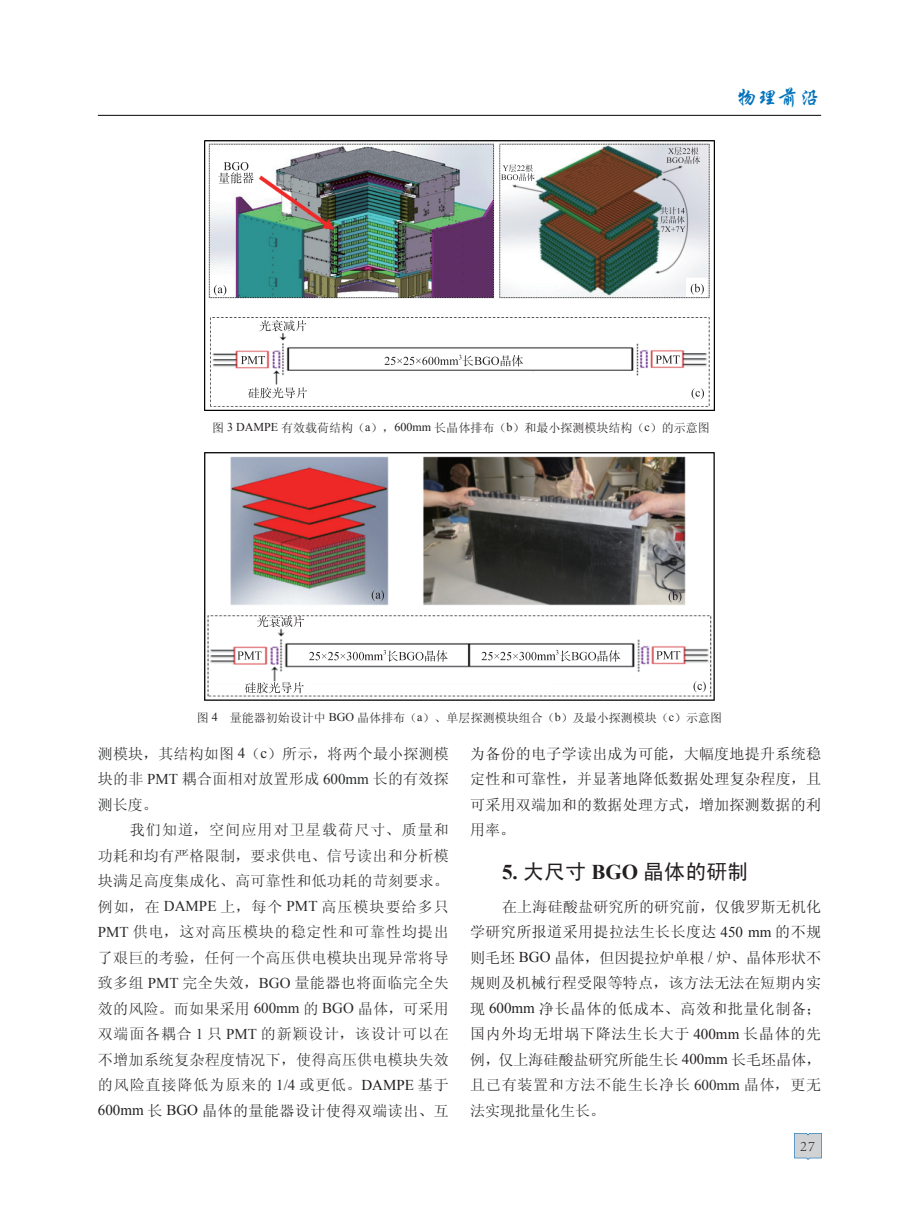
<style>
.page{position:relative;width:919px;height:1217px;background:#fff}
.page>*{position:absolute;margin:0;border:0;box-sizing:border-box;transform-origin:0 0}
.t1{font:21px "Sim Hei";color:#231f20}
.t2{font:21px "FZXKK GBK1 0";color:#0072bc}
.t3{font:15px/25.5px "Sim Sun";letter-spacing:.02em;color:#231f20;text-align:justify}
.t4{font:15px "Sim Sun";letter-spacing:.02em;color:#2a2b2c}
.t5{font:15px "Sim Sun";letter-spacing:.06em;color:#2a2b2c}
.t6{font:15px "Sim Sun";letter-spacing:.07em;color:#2a2b2c}
.t7{font:15px "Sim Sun";letter-spacing:.05em;color:#2a2b2c}
.t8{font:15px "Sim Sun";letter-spacing:.075em;color:#2a2b2c}
.t9{font:300 15px "Adobe Song Std";color:#231f20}
.t10{font:12px "Sim Sun";color:#231f20}
.s1{font-family:"Times New Roman"}
.s2{font-family:"Times New Roman";color:#231f20}
.s3{color:#231f20}
.s4{font-family:"Times New Roman";font-weight:700}
.s5{color:#2a2b2c}
.s6{font-family:"Times New Roman";color:#2a2b2c}
</style>
<div class="page">
<img style="left:794px;top:1133px;width:27px;height:26px">
<hr style="left:98px;top:115px;width:723px;height:1px;background:#231f20">
<img style="left:204px;top:140px;width:510px;height:270px">
<img style="left:204px;top:452px;width:510px;height:248px">
<h1 class="t2" style="left:736px;top:87px;width:85px">物理前沿</h1>
<p class="t10" style="left:212px;top:421px;width:499px">图 <span class="s1">3 DAMPE</span> 有效载荷结构（<span class="s1">a</span>），<span class="s1">600mm</span> 长晶体排布（<span class="s1">b</span>）和最小探测模块结构（<span class="s1">c</span>）的示意图</p>
<p class="t10" style="left:197px;top:711px;width:526px">图 <span class="s1">4</span> 量能器初始设计中 <span class="s1">BGO</span> 晶体排布（<span class="s1">a</span>）、单层探测模块组合（<span class="s1">b</span>）及最小探测模块（<span class="s1">c</span>）示意图</p>
<p class="t4" style="left:98px;top:745px;width:352px">测模块，其结构如图 <span class="s1">4</span>（<span class="s1">c</span>）所示，将两个最小探测模</p>
<p class="t4" style="left:98px;top:771px;width:352px">块的非 <span class="s1">PMT</span> 耦合面相对放置形成 <span class="s1">600mm</span> 长的有效探</p>
<p class="t4" style="left:98px;top:796px;width:61px">测长度。</p>
<p class="t8" style="left:130px;top:822px;width:320px">我们知道，空间应用对卫星载荷尺寸、质量和</p>
<p class="t4" style="left:98px;top:847px;width:352px">功耗和均有严格限制，要求供电、信号读出和分析模</p>
<p class="t4" style="left:98px;top:873px;width:352px">块满足高度集成化、高可靠性和低功耗的苛刻要求。</p>
<p class="t6" style="left:98px;top:898px;width:352px">例如，在 <span class="s1">DAMPE</span> 上，每个 <span class="s1">PMT</span> 高压模块要给多只</p>
<p class="t5" style="left:98px;top:924px;width:352px"><span class="s1">PMT</span> 供电，这对高压模块的稳定性和可靠性均提出</p>
<p class="t4" style="left:98px;top:949px;width:352px">了艰巨的考验，任何一个高压供电模块出现异常将导</p>
<p class="t4" style="left:98px;top:975px;width:352px">致多组 <span class="s1">PMT</span> 完全失效，<span class="s1">BGO</span> 量能器也将面临完全失</p>
<p class="t4" style="left:98px;top:1000px;width:352px">效的风险。而如果采用 <span class="s1">600mm</span> 的 <span class="s1">BGO</span> 晶体，可采用</p>
<p class="t7" style="left:98px;top:1026px;width:352px">双端面各耦合 <span class="s1">1</span> 只 <span class="s1">PMT</span> 的新颖设计，该设计可以在</p>
<p class="t4" style="left:98px;top:1051px;width:352px">不增加系统复杂程度情况下，使得高压供电模块失效</p>
<p class="t5" style="left:98px;top:1077px;width:352px">的风险直接降低为原来的 <span class="s1">1/4</span> 或更低。<span class="s2">DAMPE</span> <span class="s3">基于</span></p>
<p class="t3" style="left:98px;top:1097px;width:352px"><span class="s1">600mm</span> 长 <span class="s1">BGO</span> 晶体的量能器设计使得双端读出、互</p>
<p class="t3" style="left:470px;top:740px;width:352px">为备份的电子学读出成为可能，大幅度地提升系统稳定性和可靠性，并显著地降低数据处理复杂程度，且可采用双端加和的数据处理方式，增加探测数据的利用率。</p>
<p class="t1" style="left:502px;top:860px;width:248px"><span class="s4">5.</span> 大尺寸 <span class="s4">BGO</span> 晶体的研制</p>
<p class="t3" style="left:470px;top:893px;width:352px;text-indent:32px">在上海硅酸盐研究所的研究前，仅俄罗斯无机化学研究所报道采用提拉法生长长度达 <span class="s1">450 mm</span> 的不规则毛坯 <span class="s1">BGO</span> 晶体，但因提拉炉单根 <span class="s1">/</span> 炉、晶体形状不规则及机械行程受限等特点，该方法无法在短期内实现 <span class="s1">600mm</span> 净长晶体的低成本、高效和批量化制备；国内外均无坩埚下降法生长大于 <span class="s1">400mm</span> 长晶体的先例，仅上海硅酸盐研究所能生长 <span class="s1">400mm</span> 长毛坯晶体，且<span class="s5">已有装置和方法不能生长净长</span> <span class="s6">600mm</span> <span class="s5">晶体，更无法实现批量化生长。</span></p>
<p class="t9" style="left:800px;top:1136px;width:16px">27</p>
</div>
